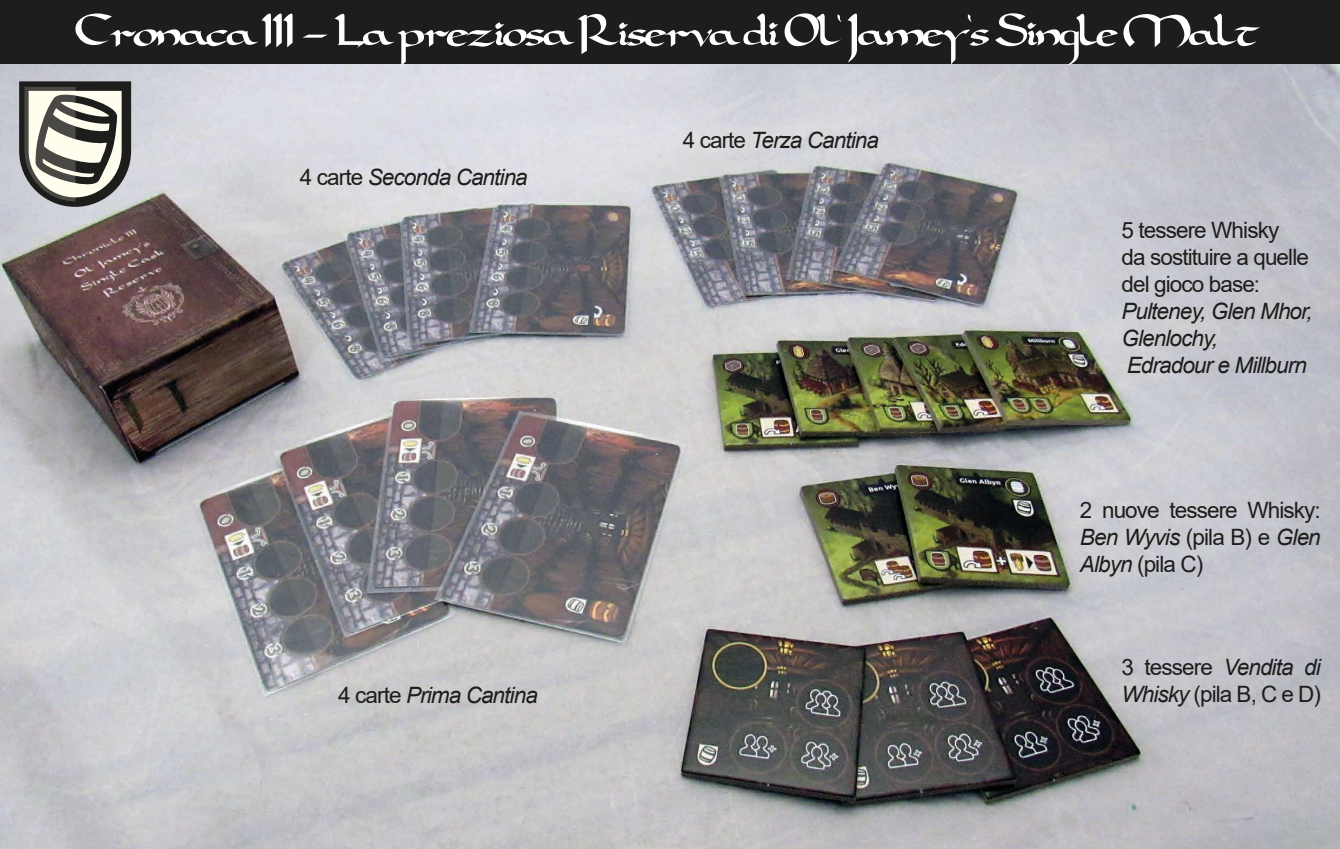
<style>
.page{position:relative;width:1340px;height:849px;background:#fff}
.page>*{position:absolute;margin:0;border:0;box-sizing:border-box;transform-origin:0 0}
.t1{font:54px "Dorovar FLF Carolus";letter-spacing:-.06em;color:#fff}
.t2{font:22.5px/27px "Arial";letter-spacing:-.04em;color:#1d1d1b}
.t3{font:italic 22.5px/27px "Arial";letter-spacing:-.04em;color:#1d1d1b}
.s1{font-style:normal}
.s2{font-style:italic}
</style>
<div class="page">
<img style="left:0;top:64px;width:1339px;height:784px">
<svg style="left:19px;top:81px;width:112px;height:126px;background:#8d8c86"></svg>
<div style="left:0;top:0;width:1339px;height:64px;background:#1d1d1b"></div>
<h1 class="t1" style="left:76px;top:2px;width:1184px">Cronaca III – La preziosa Riserva di Ol‘ Jamey‘s Single Malt</h1>
<p class="t3" style="left:300px;top:164px;width:229px"><span class="s1">4 carte</span> Seconda Cantina</p>
<p class="t3" style="left:682px;top:126px;width:198px"><span class="s1">4 carte</span> Terza Cantina</p>
<p class="t3" style="left:338px;top:681px;width:201px"><span class="s1">4 carte</span> Prima Cantina</p>
<p class="t2" style="left:1121px;top:217px;width:189px">5 tessere Whisky da sostituire a quelle del gioco base:</p>
<p class="t3" style="left:1121px;top:298px;width:193px">Pulteney, Glen Mhor,<br>Glenlochy,<br>Edradour e Millburn</p>
<p class="t2" style="left:1079px;top:496px;width:242px;text-align:justify">2 nuove tessere Whisky:<br><span class="s2">Ben Wyvis</span> (pila B) e <span class="s2">Glen Albyn</span> (pila C)</p>
<p class="t2" style="left:1121px;top:653px;width:201px">3 tessere <span class="s2">Vendita di<br>Whisky</span> (pila B, C e D)</p>
</div>
